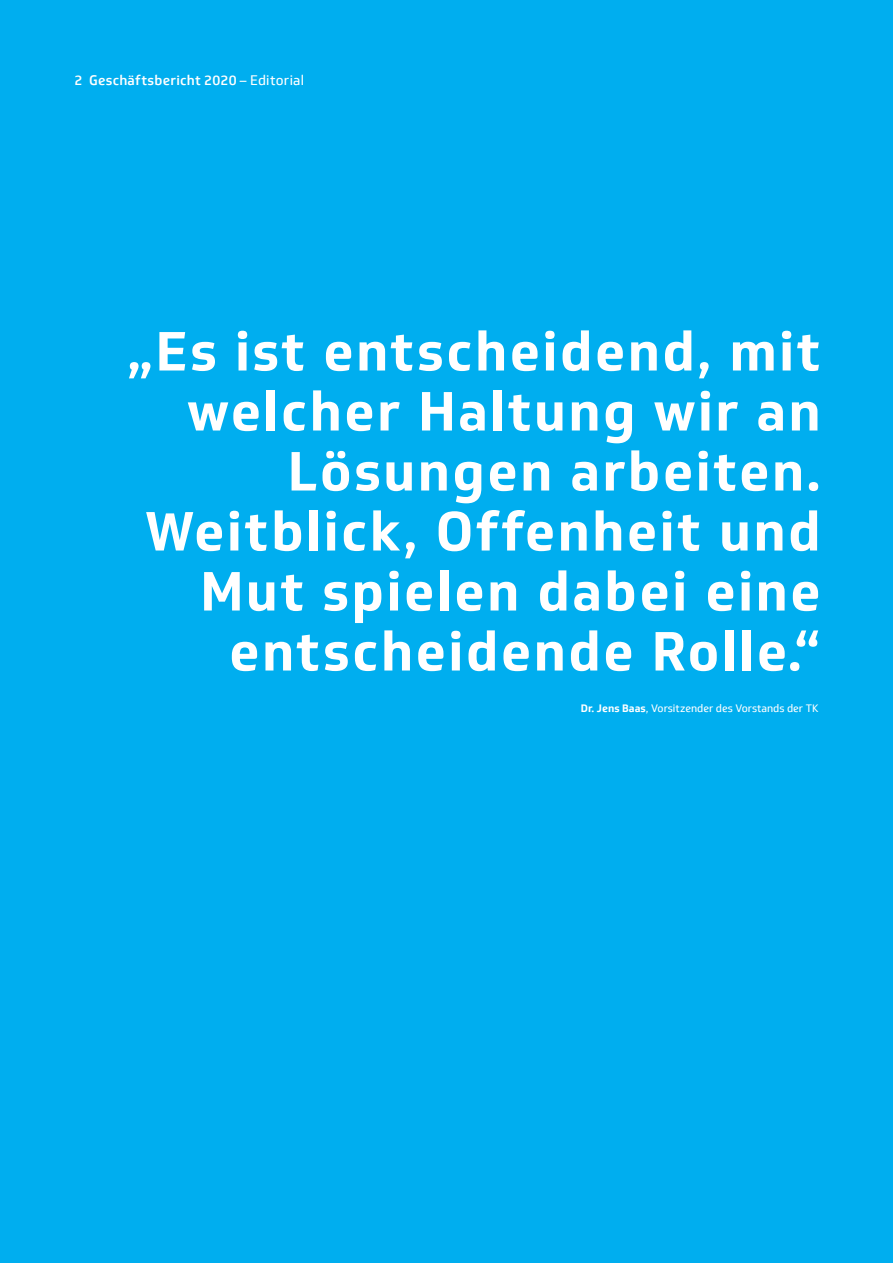
<style>
.page{position:relative;width:893px;height:1263px;background:#00aeef}
.page>*{position:absolute;margin:0;border:0;box-sizing:border-box;transform-origin:0 0}
.t1{font:700 54px/60px "Soleto TK";letter-spacing:.04em;color:#fff;text-align:right}
.t2{font:500 13.5px "Soleto TK Headline";letter-spacing:.02em;color:#fff}
.t3{font:10.5px "Soleto TK Headline";color:#fff}
.s1{font-weight:400}
.s2{font-weight:700}
</style>
<div class="page">
<p class="t2" style="left:74px;top:72px;width:231px">2 Geschäftsbericht 2020 <span class="s1">– Editorial</span></p>
<h3 class="t1" style="left:127px;top:322px;width:695px">„Es ist entscheidend, mit welcher Haltung wir an<br>Lösungen arbeiten.<br>Weitblick, Offenheit und<br>Mut spielen dabei eine entscheidende Rolle.“</h3>
<h3 class="t3" style="left:581px;top:702px;width:239px"><span class="s2">Dr. Jens Baas</span>, Vorsitzender des Vorstands der TK</h3>
</div>
